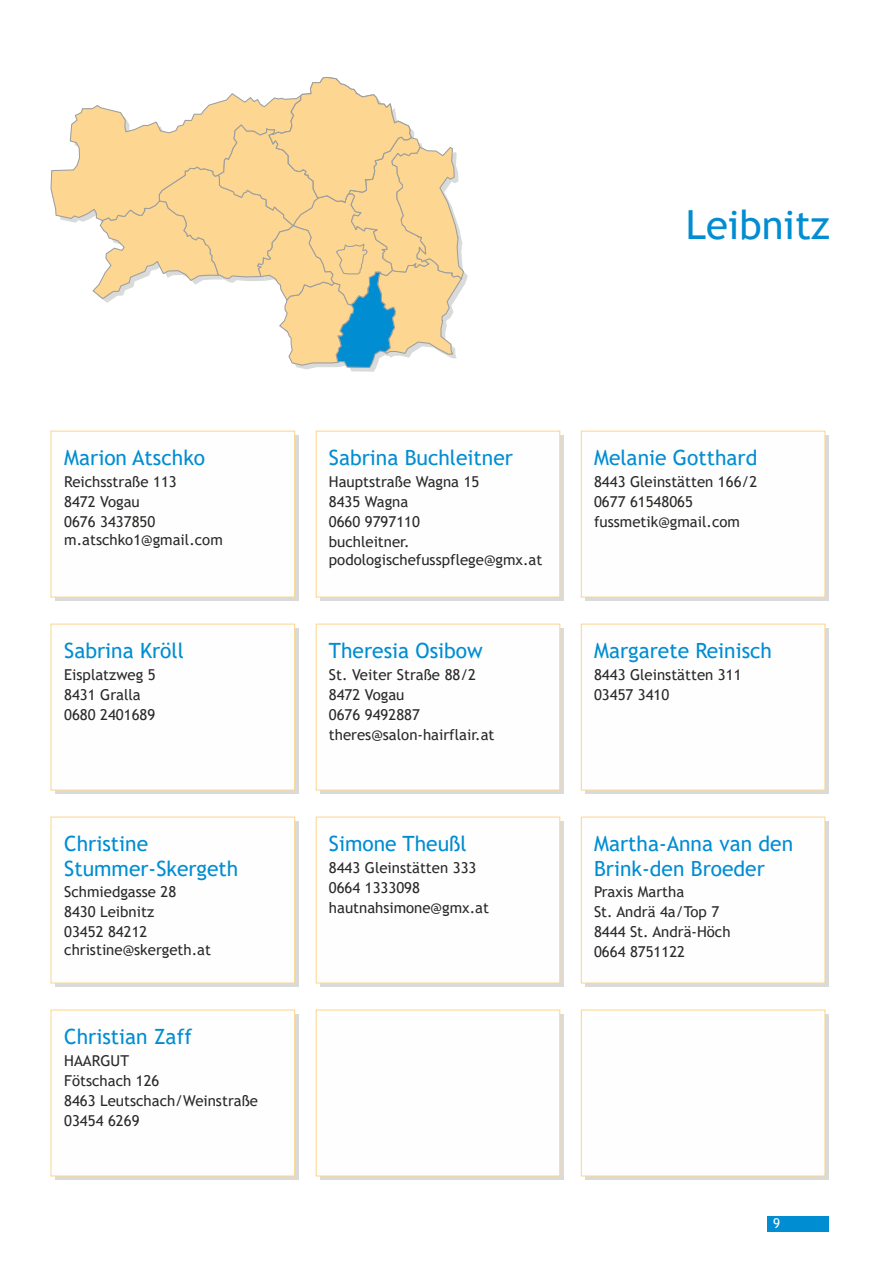
<style>
.page{position:relative;width:893px;height:1263px;background:#fff}
.page>*{position:absolute;margin:0;border:0;box-sizing:border-box;transform-origin:0 0}
.t1{font:40.05px "Trebuchet MS";color:#008dd2}
.t2{font:21px/24.5px "Trebuchet MS";color:#008dd2}
.t3{font:15px/20.1px "Trebuchet MS";color:#2b2a29}
.t4{font:13.5px "Trebuchet MS";color:#fefefe}
</style>
<div class="page">
<div style="left:768px;top:1216px;width:61px;height:15px;background:#008dd2"></div>
<div style="left:55px;top:435px;width:244px;height:166px;background:#d9dada"></div>
<div style="left:320px;top:435px;width:244px;height:166px;background:#d9dada"></div>
<div style="left:586px;top:435px;width:243px;height:166px;background:#d9dada"></div>
<div style="left:55px;top:628px;width:244px;height:166px;background:#d9dada"></div>
<div style="left:320px;top:628px;width:244px;height:166px;background:#d9dada"></div>
<div style="left:586px;top:628px;width:243px;height:166px;background:#d9dada"></div>
<div style="left:55px;top:821px;width:244px;height:166px;background:#d9dada"></div>
<div style="left:320px;top:821px;width:244px;height:166px;background:#d9dada"></div>
<div style="left:586px;top:821px;width:243px;height:166px;background:#d9dada"></div>
<div style="left:55px;top:1014px;width:244px;height:166px;background:#d9dada"></div>
<div style="left:320px;top:1014px;width:244px;height:166px;background:#d9dada"></div>
<div style="left:586px;top:1014px;width:243px;height:166px;background:#d9dada"></div>
<div style="left:50px;top:430px;width:246px;height:168px;background:#fefefe"></div>
<div style="left:315px;top:430px;width:246px;height:168px;background:#fefefe"></div>
<div style="left:580px;top:430px;width:246px;height:168px;background:#fefefe"></div>
<svg style="left:50px;top:76px;width:418px;height:296px"></svg>
<div style="left:50px;top:623px;width:246px;height:168px;background:#fefefe"></div>
<div style="left:315px;top:623px;width:246px;height:168px;background:#fefefe"></div>
<div style="left:580px;top:623px;width:246px;height:168px;background:#fefefe"></div>
<div style="left:50px;top:816px;width:246px;height:168px;background:#fefefe"></div>
<div style="left:315px;top:816px;width:246px;height:168px;background:#fefefe"></div>
<div style="left:580px;top:816px;width:246px;height:168px;background:#fefefe"></div>
<div style="left:50px;top:1009px;width:246px;height:168px;background:#fefefe"></div>
<div style="left:315px;top:1009px;width:246px;height:168px;background:#fefefe"></div>
<div style="left:580px;top:1009px;width:246px;height:168px;background:#fefefe"></div>
<h1 class="t1" style="left:686px;top:210px;width:146px">Leibnitz</h1>
<h2 class="t2" style="left:64px;top:448px;width:142px">Marion Atschko</h2>
<p class="t3" style="left:64px;top:473px;width:114px">Reichsstraße 113<br>8472 Vogau<br>0676 3437850</p>
<p class="t3" style="left:64px;top:530px;width:160px">m.atschko1@gmail.com</p>
<h2 class="t2" style="left:64px;top:641px;width:121px">Sabrina Kröll</h2>
<p class="t3" style="left:64px;top:666px;width:93px">Eisplatzweg 5<br>8431 Gralla<br>0680 2401689</p>
<h2 class="t2" style="left:64px;top:833px;width:176px">Christine<br>Stummer-Skergeth</h2>
<p class="t3" style="left:64px;top:883px;width:114px">Schmiedgasse 28<br>8430 Leibnitz<br>03452 84212</p>
<p class="t3" style="left:64px;top:941px;width:148px">christine@skergeth.at</p>
<h2 class="t2" style="left:64px;top:1026px;width:129px">Christian Zaff</h2>
<p class="t3" style="left:64px;top:1052px;width:195px">HAARGUT<br>Fötschach 126<br>8463 Leutschach/Weinstraße<br>03454 6269</p>
<h2 class="t2" style="left:329px;top:448px;width:186px">Sabrina Buchleitner</h2>
<p class="t3" style="left:329px;top:473px;width:152px">Hauptstraße Wagna 15<br>8435 Wagna<br>0660 9797110 buchleitner.</p>
<p class="t3" style="left:329px;top:550px;width:215px">podologischefusspflege@gmx.at</p>
<h2 class="t2" style="left:329px;top:641px;width:155px">Theresia Osibow</h2>
<p class="t3" style="left:329px;top:666px;width:167px">St. Veiter Straße 88/2<br>8472 Vogau<br>0676 9492887 theres@salon-hairflair.at</p>
<h2 class="t2" style="left:329px;top:833px;width:139px">Simone Theußl</h2>
<p class="t3" style="left:329px;top:859px;width:162px">8443 Gleinstätten 333<br>0664 1333098 hautnahsimone@gmx.at</p>
<h2 class="t2" style="left:594px;top:448px;width:165px">Melanie Gotthard</h2>
<p class="t3" style="left:594px;top:473px;width:165px">8443 Gleinstätten 166/2<br>0677 61548065 fussmetik@gmail.com</p>
<h2 class="t2" style="left:594px;top:641px;width:180px">Margarete Reinisch</h2>
<p class="t3" style="left:594px;top:666px;width:149px">8443 Gleinstätten 311<br>03457 3410</p>
<h2 class="t2" style="left:594px;top:833px;width:201px">Martha-Anna van den<br>Brink-den Broeder</h2>
<p class="t3" style="left:594px;top:883px;width:138px">Praxis Martha<br>St. Andrä 4a/Top 7<br>8444 St. Andrä-Höch<br>0664 8751122</p>
<p class="t4" style="left:773px;top:1218px;width:9px">9</p>
</div>
